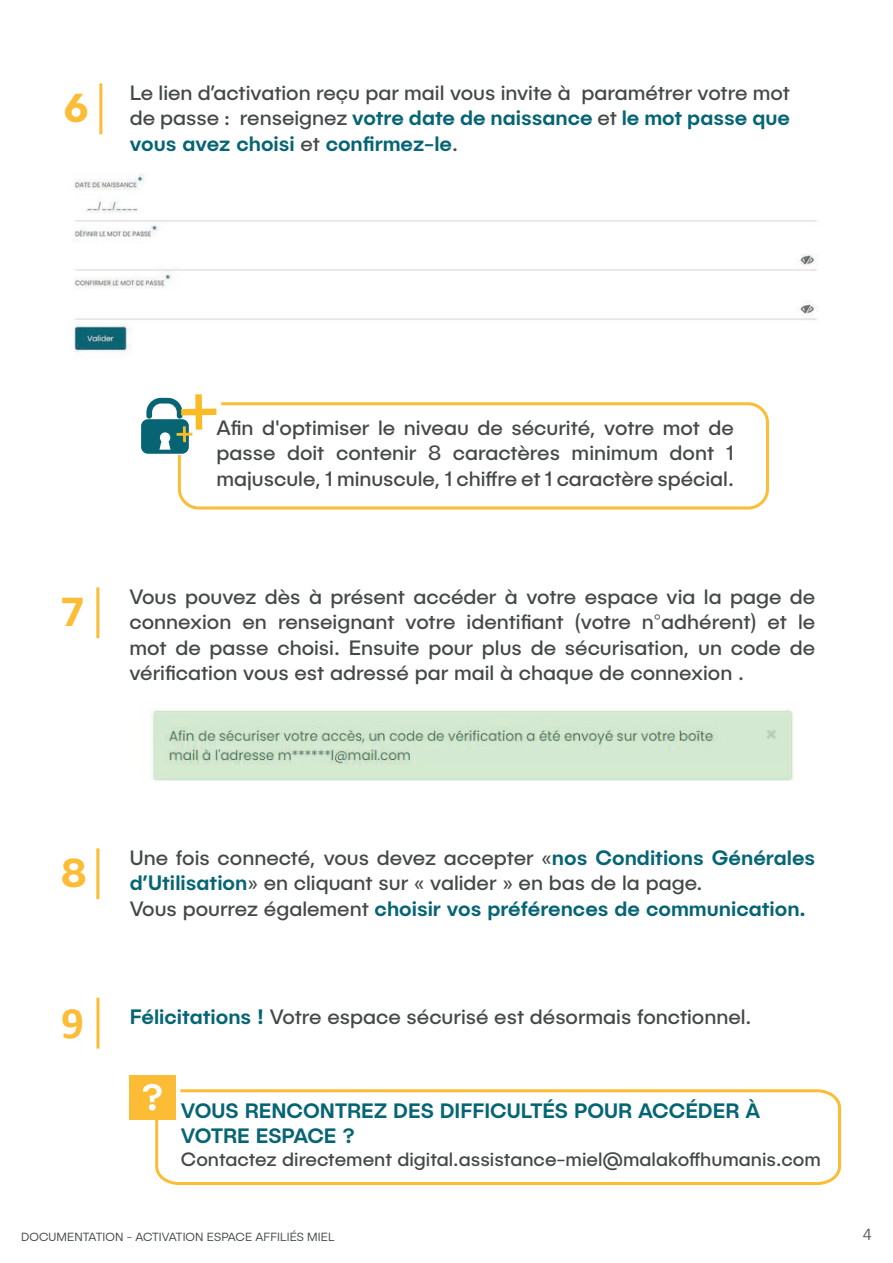
<style>
.page{position:relative;width:893px;height:1263px;background:#fff}
.page>*{position:absolute;margin:0;border:0;box-sizing:border-box;transform-origin:0 0}
.t1{font:700 45px "Calibri";color:#fdbc35}
.t2{font:700 40.5px "Publica Sans";color:#fdbc35}
.t3{font:21px/25.2px "Publica Sans";color:#454849;text-align:justify}
.t4{font:500 21px/25.2px "Publica Sans";color:#066574}
.t5{font:19.5px "Publica Sans";color:#454849}
.t6{font:300 18px "Calibri";color:#454849}
.t7{font:300 12px "Publica Sans";letter-spacing:.01em;color:#454849}
.s1{font-weight:500;color:#066574}
</style>
<div class="page">
<hr style="left:99px;top:83px;width:3px;height:51px;background:#fdbc35">
<img style="left:74px;top:173px;width:743px;height:181px">
<hr style="left:96px;top:587px;width:3px;height:51px;background:#fdbc35">
<hr style="left:97px;top:998px;width:3px;height:50px;background:#fdbc35">
<svg style="left:177px;top:402px;width:592px;height:108px"></svg>
<hr style="left:96px;top:848px;width:3px;height:51px;background:#fdbc35">
<svg style="left:141px;top:394px;width:75px;height:60px"></svg>
<svg style="left:154px;top:1088px;width:687px;height:98px"></svg>
<div style="left:129px;top:1075px;width:46px;height:44px;background:#fdbc35"></div>
<svg style="left:143px;top:1084px;width:19px;height:26px"></svg>
<img style="left:151px;top:709px;width:643px;height:72px">
<h2 class="t2" style="left:64px;top:81px;width:26px">6</h2>
<p class="t3" style="left:130px;top:80px;width:662px">Le lien d’activation reçu par mail vous invite à paramétrer votre mot de passe : renseignez <span class="s1">votre date de naissance</span> et <span class="s1">le mot passe que vous avez choisi</span> et <span class="s1">confirmez-le</span>.</p>
<h2 class="t2" style="left:61px;top:585px;width:25px">7</h2>
<p class="t3" style="left:216px;top:415px;width:519px">Afin d'optimiser le niveau de sécurité, votre mot de passe doit contenir 8 caractères minimum dont 1 majuscule, 1 minuscule, 1 chiffre et 1 caractère spécial.</p>
<p class="t3" style="left:129px;top:584px;width:687px">Vous pouvez dès à présent accéder à votre espace via la page de connexion en renseignant votre identifiant (votre n°adhérent) et le mot de passe choisi. Ensuite pour plus de sécurisation, un code de vérification vous est adressé par mail à chaque de connexion .</p>
<h2 class="t2" style="left:61px;top:846px;width:28px">8</h2>
<h1 class="t1" style="left:61px;top:991px;width:24px">9</h1>
<p class="t3" style="left:130px;top:845px;width:687px;text-align:left">Une fois connecté, vous devez accepter «<span class="s1">nos Conditions Générales d’Utilisation</span>» en cliquant sur « valider » en bas de la page.<br>Vous pourrez également <span class="s1">choisir vos préférences de communication.</span></p>
<p class="t3" style="left:130px;top:1003px;width:623px"><span class="s1">Félicitations !</span> Votre espace sécurisé est désormais fonctionnel.</p>
<p class="t4" style="left:181px;top:1097px;width:581px">VOUS RENCONTREZ DES DIFFICULTÉS POUR ACCÉDER À<br>VOTRE ESPACE ?</p>
<p class="t5" style="left:181px;top:1147px;width:641px">Contactez directement digital.assistance-miel@malakoffhumanis.com</p>
<p class="t7" style="left:21px;top:1230px;width:315px">DOCUMENTATION - ACTIVATION ESPACE AFFILIÉS MIEL</p>
<p class="t6" style="left:863px;top:1223px;width:11px">4</p>
</div>
